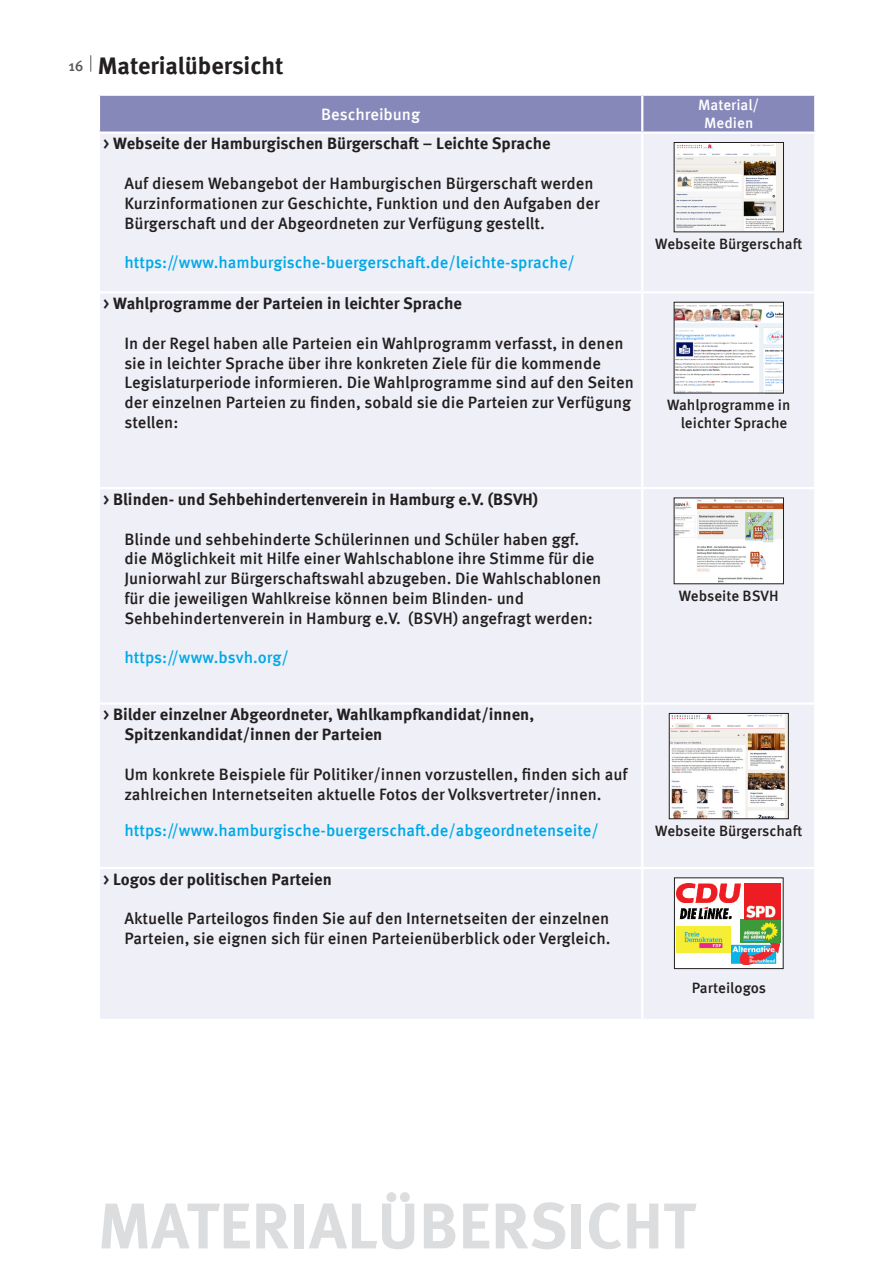
<style>
.page{position:relative;width:893px;height:1263px;background:#fff}
.page>*{position:absolute;margin:0;border:0;box-sizing:border-box;transform-origin:0 0}
.t1{font:700 64.5px "Meta OT";color:#dcdddf}
.t2{font:700 24px "Meta OT";letter-spacing:-.005em;color:#231f20}
.t3{font:500 16.5px/19.8px "Meta OT";color:#231f20}
.t4{font:700 16.5px/19.8px "Meta OT";color:#231f20}
.t5{font:500 16.5px "Meta OT";color:#00a8e7}
.t6{font:500 16.5px "Meta OT";letter-spacing:-.005em;color:#fff}
.t7{font:500 15px/18px "Meta OT";color:#231f20;text-align:right}
.t8{font:500 15px "Meta OT";color:#fff}
.t9{font:500 15px "Meta OT";color:#57585a}
.s1{font-weight:500}
</style>
<div class="page">
<svg style="left:91px;top:55px;width:1px;height:17px"></svg>
<div style="left:100px;top:96px;width:714px;height:35px;background:#8688ba"></div>
<div style="left:100px;top:134px;width:714px;height:885px;background:#eff0f7"></div>
<hr style="left:641px;top:96px;width:2px;height:35px;background:#fff">
<hr style="left:641px;top:134px;width:2px;height:157px;background:#fff">
<hr style="left:641px;top:293px;width:2px;height:194px;background:#fff">
<hr style="left:641px;top:489px;width:2px;height:213px;background:#fff">
<hr style="left:641px;top:705px;width:2px;height:162px;background:#fff">
<hr style="left:641px;top:869px;width:2px;height:150px;background:#fff">
<hr style="left:98px;top:291px;width:544px;height:2px;background:#fff">
<hr style="left:642px;top:291px;width:174px;height:2px;background:#fff">
<hr style="left:98px;top:487px;width:544px;height:2px;background:#fff">
<hr style="left:642px;top:487px;width:174px;height:2px;background:#fff">
<hr style="left:98px;top:702px;width:544px;height:3px;background:#fff">
<hr style="left:642px;top:702px;width:174px;height:3px;background:#fff">
<hr style="left:98px;top:867px;width:544px;height:2px;background:#fff">
<hr style="left:642px;top:867px;width:174px;height:2px;background:#fff">
<img style="left:676px;top:144px;width:106px;height:86px">
<div style="left:674px;top:142px;width:110px;height:90px;border:1px solid #231f20"></div>
<img style="left:676px;top:304px;width:106px;height:87px">
<img style="left:676px;top:500px;width:106px;height:82px">
<img style="left:671px;top:715px;width:116px;height:102px">
<div style="left:669px;top:713px;width:120px;height:106px;border:1px solid #231f20"></div>
<div style="left:674px;top:878px;width:109px;height:90px;background:#fff"></div>
<img style="left:731px;top:942px;width:48px;height:22px">
<img style="left:677px;top:884px;width:64px;height:18px">
<img style="left:741px;top:919px;width:39px;height:23px">
<img style="left:679px;top:906px;width:53px;height:14px">
<img style="left:744px;top:883px;width:36px;height:36px">
<img style="left:677px;top:926px;width:53px;height:27px">
<div style="left:674px;top:877px;width:109px;height:92px;border:1px solid #231f20"></div>
<p class="t9" style="left:68px;top:57px;width:17px">16</p>
<p class="t2" style="left:98px;top:50px;width:187px">Materialübersicht</p>
<p class="t6" style="left:321px;top:104px;width:100px">Beschreibung</p>
<p class="t4" style="left:103px;top:134px;width:449px"><span class="s1">&gt;</span> Webseite der Hamburgischen Bürgerschaft – Leichte Sprache</p>
<p class="t3" style="left:124px;top:174px;width:477px">Auf diesem Webangebot der Hamburgischen Bürgerschaft werden<br>Kurzinformationen zur Geschichte, Funktion und den Aufgaben der<br>Bürgerschaft und der Abgeordneten zur Verfügung gestellt.</p>
<p class="t5" style="left:124px;top:252px;width:452px">https://www.hamburgische-buergerschaft.de/leichte-sprache/</p>
<p class="t4" style="left:103px;top:294px;width:360px"><span class="s1">&gt;</span> Wahlprogramme der Parteien in leichter Sprache</p>
<p class="t3" style="left:124px;top:333px;width:511px">In der Regel haben alle Parteien ein Wahlprogramm verfasst, in denen sie in leichter Sprache über ihre konkreten Ziele für die kommende Legislaturperiode informieren. Die Wahlprogramme sind auf den Seiten der einzelnen Parteien zu finden, sobald sie die Parteien zur Verfügung stellen:</p>
<p class="t8" style="left:698px;top:96px;width:63px">Material/</p>
<p class="t8" style="left:704px;top:114px;width:51px">Medien</p>
<p class="t7" style="left:655px;top:235px;width:149px">Webseite Bürgerschaft</p>
<p class="t7" style="left:667px;top:396px;width:125px">Wahlprogramme in leichter Sprache</p>
<p class="t4" style="left:103px;top:489px;width:436px"><span class="s1">&gt;</span> Blinden- und Sehbehindertenverein in Hamburg e.V. (BSVH)</p>
<p class="t3" style="left:124px;top:529px;width:478px">Blinde und sehbehinderte Schülerinnen und Schüler haben ggf. die Möglichkeit mit Hilfe einer Wahlschablone ihre Stimme für die Juniorwahl zur Bürgerschaftswahl abzugeben. Die Wahlschablonen für die jeweiligen Wahlkreise können beim Blinden- und Sehbehindertenverein in Hamburg e.V. (BSVH) angefragt werden:</p>
<p class="t5" style="left:124px;top:647px;width:166px">https://www.bsvh.org/</p>
<p class="t7" style="left:679px;top:587px;width:101px">Webseite BSVH</p>
<p class="t4" style="left:124px;top:705px;width:411px;text-indent:-21px"><span class="s1">&gt;</span> Bilder einzelner Abgeordneter, Wahlkampfkandidat/innen,<br>Spitzenkandidat/innen der Parteien</p>
<p class="t3" style="left:124px;top:764px;width:505px">Um konkrete Beispiele für Politiker/innen vorzustellen, finden sich auf zahlreichen Internetseiten aktuelle Fotos der Volksvertreter/innen.</p>
<p class="t5" style="left:124px;top:820px;width:476px">https://www.hamburgische-buergerschaft.de/abgeordnetenseite/</p>
<p class="t7" style="left:655px;top:822px;width:149px">Webseite Bürgerschaft</p>
<p class="t4" style="left:103px;top:869px;width:230px"><span class="s1">&gt;</span> Logos der politischen Parteien</p>
<p class="t3" style="left:124px;top:909px;width:488px">Aktuelle Parteilogos finden Sie auf den Internetseiten der einzelnen<br>Parteien, sie eignen sich für einen Parteienüberblick oder Vergleich.</p>
<p class="t7" style="left:692px;top:979px;width:76px">Parteilogos</p>
<p class="t1" style="left:98px;top:1185px;width:599px">MATERIALÜBERSICHT</p>
</div>
